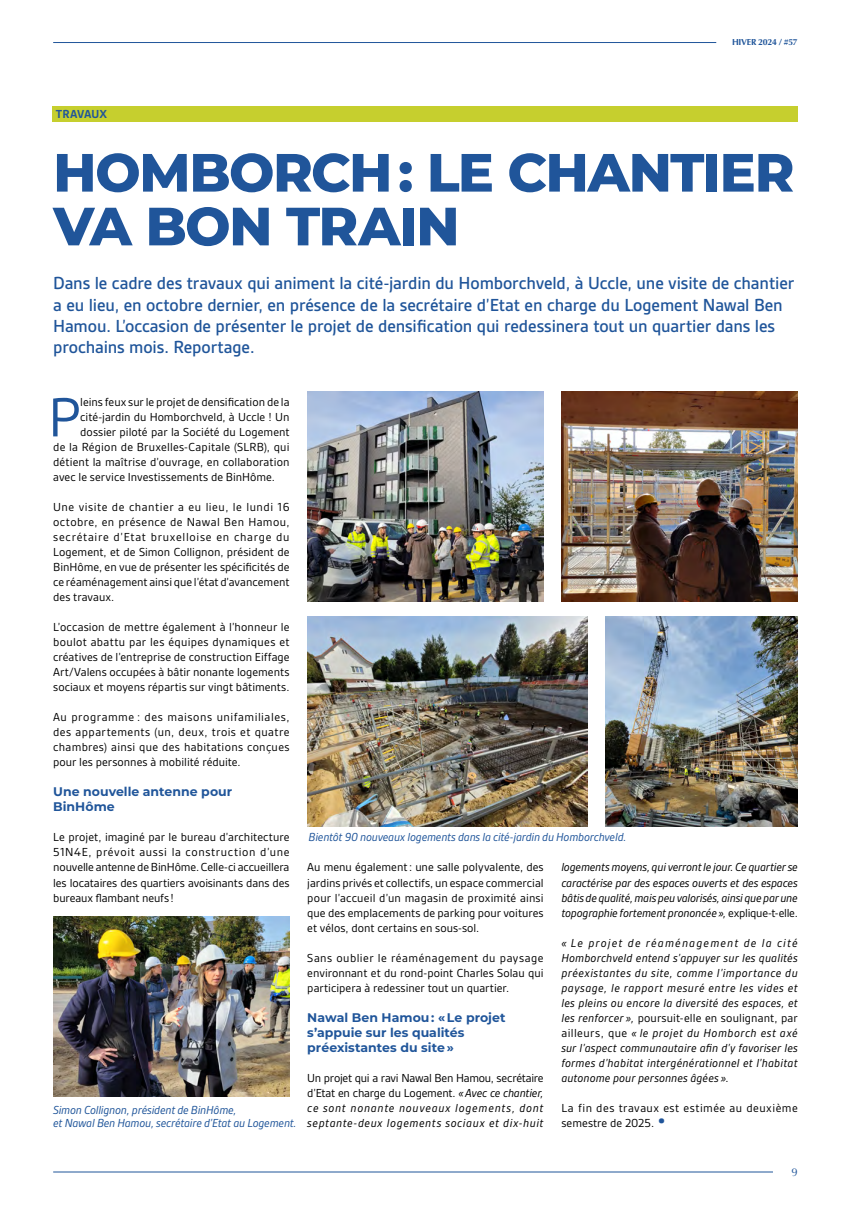
<style>
.page{position:relative;width:851px;height:1205px;background:#fff}
.page>*{position:absolute;margin:0;border:0;box-sizing:border-box;transform-origin:0 0}
.Body{font:59.12px "Gesta";color:#20559a}
.t1{font:800 53.75px/53.8px "Montserrat";letter-spacing:-.025em;color:#20559a}
.Chapeau_Article{font:500 18.75px/21.2px "Gesta";letter-spacing:-.005em;color:#20559a}
.Body-2{font:12.5px/15px "Gesta";color:#000;text-align:justify}
.Body-3{font:italic 12.5px/15px "Gesta";letter-spacing:.01em;color:#000;text-align:justify}
.Légende{font:italic 12.5px/12.5px "Gesta";letter-spacing:-.015em;color:#20559a}
.Titre_body{font:700 12.5px/15px "Montserrat";color:#20559a}
.Body-4{font:12.5px/15px "Gesta";letter-spacing:.035em;color:#000}
.Tetière{font:700 12.5px "Gesta";color:#20559a}
.t2{font:11.25px "Optima";color:#20559a}
.t3{font:700 8.75px "Optima";letter-spacing:-.03em;color:#20559a}
.s1{font-style:normal}
.s2{font-size:25px;color:#20559a}
</style>
<div class="page">
<hr style="left:53px;top:42px;width:663px;height:1px;background:#20559a">
<hr style="left:53px;top:1171px;width:719px;height:1px;background:#20559a">
<div style="left:52px;top:106px;width:745px;height:15px;background:#c6cf2e"></div>
<img style="left:307px;top:616px;width:280px;height:210px">
<img style="left:53px;top:916px;width:236px;height:180px">
<img style="left:605px;top:616px;width:192px;height:210px">
<img style="left:307px;top:391px;width:236px;height:210px">
<img style="left:561px;top:391px;width:236px;height:210px">
<p class="Tetière" style="left:56px;top:107px;width:53px">TRAVAUX</p>
<p class="t3" style="left:732px;top:37px;width:67px">HIVER 2024 / #57</p>
<h2 class="t1" style="left:53px;top:143px;width:742px">HOMBORCH : LE CHANTIER<br>VA BON TRAIN</h2>
<p class="Chapeau_Article" style="left:53px;top:273px;width:742px">Dans le cadre des travaux qui animent la cité-jardin du Homborchveld, à Uccle, une visite de chantier a eu lieu, en octobre dernier, en présence de la secrétaire d’Etat en charge du Logement Nawal Ben Hamou. L’occasion de présenter le projet de densification qui redessinera tout un quartier dans les prochains mois. Reportage.</p>
<p class="Body" style="left:48px;top:384px;width:34px">P</p>
<p class="Body-2" style="left:80px;top:395px;width:211px">leins feux sur le projet de densification de la</p>
<p class="Body-2" style="left:80px;top:410px;width:211px">cité-jardin du Homborchveld, à Uccle ! Un</p>
<p class="Body-2" style="left:80px;top:425px;width:211px">dossier piloté par la Société du Logement</p>
<p class="Body-2" style="left:53px;top:440px;width:238px">de la Région de Bruxelles-Capitale (SLRB), qui</p>
<p class="Body-2" style="left:53px;top:455px;width:238px">détient la maîtrise d’ouvrage, en collaboration</p>
<p class="Body-2" style="left:53px;top:470px;width:223px">avec le service Investissements de BinHôme.</p>
<p class="Body-2" style="left:53px;top:500px;width:238px">Une visite de chantier a eu lieu, le lundi 16 octobre, en présence de Nawal Ben Hamou, secrétaire d’Etat bruxelloise en charge du Logement, et de Simon Collignon, président de BinHôme, en vue de présenter les spécificités de ce réaménagement ainsi que l’état d’avancement des travaux.</p>
<p class="Body-2" style="left:53px;top:620px;width:238px">L’occasion de mettre également à l’honneur le boulot abattu par les équipes dynamiques et créatives de l’entreprise de construction Eiffage Art/Valens occupées à bâtir nonante logements sociaux et moyens répartis sur vingt bâtiments.</p>
<p class="Body-2" style="left:53px;top:710px;width:238px">Au programme : des maisons unifamiliales, des appartements (un, deux, trois et quatre chambres) ainsi que des habitations conçues pour les personnes à mobilité réduite.</p>
<p class="Titre_body" style="left:53px;top:784px;width:180px">Une nouvelle antenne pour<br>BinHôme</p>
<p class="Body-2" style="left:53px;top:830px;width:238px">Le projet, imaginé par le bureau d’architecture 51N4E, prévoit aussi la construction d’une nouvelle antenne de BinHôme. Celle-ci accueillera les locataires des quartiers avoisinants dans des bureaux flambant neufs !</p>
<p class="Légende" style="left:53px;top:1103px;width:245px">Simon Collignon, président de BinHôme,<br>et Nawal Ben Hamou, secrétaire d’Etat au Logement.</p>
<p class="Légende" style="left:308px;top:831px;width:319px">Bientôt 90 nouveaux logements dans la cité-jardin du Homborchveld.</p>
<p class="Body-2" style="left:307px;top:860px;width:238px">Au menu également: une salle polyvalente, des jardins privés et collectifs, un espace commercial pour l’accueil d’un magasin de proximité ainsi que des emplacements de parking pour voitures et vélos, dont certains en sous-sol.</p>
<p class="Body-2" style="left:307px;top:950px;width:238px">Sans oublier le réaménagement du paysage environnant et du rond-point Charles Solau qui participera à redessiner tout un quartier.</p>
<p class="Titre_body" style="left:307px;top:1009px;width:200px">Nawal Ben Hamou : « Le projet s’appuie sur les qualités préexistantes du site »</p>
<p class="Body-3" style="left:307px;top:1070px;width:238px"><span class="s1">Un projet qui a ravi Nawal Ben Hamou, secrétaire d’Etat en charge du Logement.</span> «Avec ce chantier, ce sont nonante nouveaux logements, dont septante-deux logements sociaux et dix-huit</p>
<p class="Body-3" style="left:561px;top:860px;width:238px">logements moyens, qui verront le jour. Ce quartier se caractérise par des espaces ouverts et des espaces bâtis de qualité, mais peu valorisés, ainsi que par une topographie fortement prononcée», <span class="s1">explique-t-elle.</span></p>
<p class="Body-3" style="left:561px;top:935px;width:238px">« Le projet de réaménagement de la cité Homborchveld entend s’appuyer sur les qualités préexistantes du site, comme l’importance du paysage, le rapport mesuré entre les vides et les pleins ou encore la diversité des espaces, et les renforcer », <span class="s1">poursuit-elle en soulignant, par ailleurs, que</span> « le projet du Homborch est axé sur l’aspect communautaire afin d’y favoriser les formes d’habitat intergénérationnel et l’habitat autonome pour personnes âgées »<span class="s1">.</span></p>
<p class="Body-4" style="left:561px;top:1100px;width:238px">La fin des travaux est estimée au deuxième semestre de 2025. <span class="s2">•</span></p>
<p class="t2" style="left:791px;top:1166px;width:8px">9</p>
</div>
